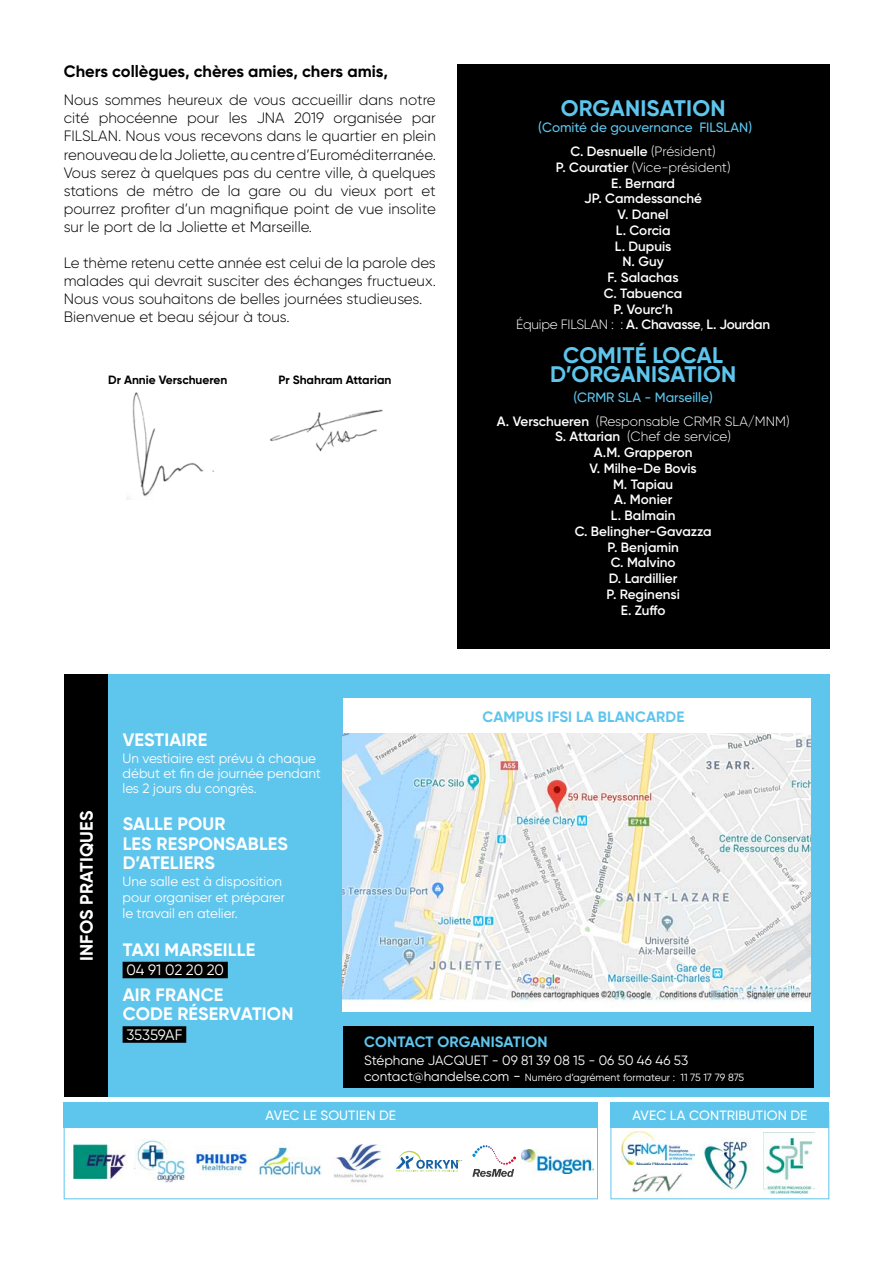
<style>
.page{position:relative;width:893px;height:1263px;background:#fff}
.page>*{position:absolute;margin:0;border:0;box-sizing:border-box;transform-origin:0 0}
.t1{font:700 22.5px/19.5px "Gilroy";letter-spacing:.01em;color:#5ec5ed;text-align:center}
.t2{font:700 18px/19.5px "Gilroy";letter-spacing:.01em;color:#fff}
.t3{font:700 16.5px "Gilroy";color:#000}
.t4{font:300 15px/18px "Gilroy";color:#000;text-align:justify}
.t5{font:700 15px "Gilroy";letter-spacing:.01em;color:#5ec5ed}
.t6{font:15px "Gilroy";letter-spacing:-.01em;color:#fff}
.t7{font:600 13.5px/15.8px "Gilroy";color:#fff;text-align:center}
.t8{font:13.5px/15px "Gilroy";color:#fff}
.t9{font:300 13.5px/24px "Gilroy";color:#fff;text-align:center}
.t10{font:500 13.5px/24px "Gilroy";color:#5ec5ed;text-align:center}
.t11{font:500 13.5px "Gilroy";letter-spacing:.01em;color:#fff}
.t12{font:700 12px "Gilroy";color:#000}
.t13{font:10.5px "Gilroy";color:#fff}
.s1{font-weight:600;color:#fff}
.s2{font-weight:300;color:#fff}
.s3{font-weight:300}
.s4{font-weight:500;color:#5ec5ed}
.s5{font-weight:600}
.s6{font-size:13.5px}
.s7{font-size:15px}
</style>
<div class="page">
<div style="left:64px;top:1111px;width:534px;height:88px;border:1px solid #5ec5ed"></div>
<div style="left:457px;top:64px;width:372px;height:584px;background:#000"></div>
<div style="left:611px;top:1111px;width:218px;height:88px;border:1px solid #5ec5ed"></div>
<div style="left:64px;top:1102px;width:534px;height:26px;background:#5ec5ed"></div>
<div style="left:611px;top:1102px;width:218px;height:26px;background:#5ec5ed"></div>
<img style="left:73px;top:1144px;width:54px;height:34px">
<svg style="left:472px;top:1145px;width:44px;height:32px"></svg>
<img style="left:135px;top:1139px;width:51px;height:43px">
<div style="left:93px;top:674px;width:736px;height:423px;background:#5ec5ed"></div>
<div style="left:64px;top:674px;width:43px;height:423px;background:#000"></div>
<div style="left:123px;top:962px;width:105px;height:16px;background:#000"></div>
<div style="left:123px;top:1026px;width:63px;height:17px;background:#000"></div>
<div style="left:343px;top:1026px;width:470px;height:61px;background:#000"></div>
<img style="left:343px;top:733px;width:467px;height:278px">
<div style="left:343px;top:699px;width:467px;height:34px;background:#fff"></div>
<hr style="left:779px;top:881px;width:25px;height:3px;background:#fff">
<svg style="left:793px;top:870px;width:17px;height:26px"></svg>
<svg style="left:396px;top:1150px;width:66px;height:22px"></svg>
<img style="left:259px;top:1145px;width:63px;height:32px">
<img style="left:334px;top:1144px;width:50px;height:39px">
<img style="left:195px;top:1145px;width:55px;height:30px">
<img style="left:521px;top:1149px;width:72px;height:24px">
<img style="left:763px;top:1133px;width:51px;height:60px">
<img style="left:632px;top:1174px;width:50px;height:19px">
<img style="left:621px;top:1131px;width:74px;height:34px">
<img style="left:704px;top:1138px;width:47px;height:54px">
<img style="left:127px;top:392px;width:88px;height:107px">
<img style="left:270px;top:409px;width:113px;height:43px">
<p class="t3" style="left:64px;top:61px;width:326px">Chers collègues, chères amies, chers amis,</p>
<p class="t4" style="left:64px;top:91px;width:374px">Nous sommes heureux de vous accueillir dans notre cité phocéenne pour les JNA 2019 organisée par FILSLAN. Nous vous recevons dans le quartier en plein renouveau de la Joliette, au centre d’Euroméditerranée.<br>Vous serez à quelques pas du centre ville, à quelques stations de métro de la gare ou du vieux port et pourrez profiter d’un magnifique point de vue insolite sur le port de la Joliette et Marseille.</p>
<p class="t4" style="left:64px;top:253px;width:374px;text-align:left">Le thème retenu cette année est celui de la parole des malades qui devrait susciter des échanges fructueux.<br>Nous vous souhaitons de belles journées studieuses.<br>Bienvenue et beau séjour à tous.</p>
<p class="t12" style="left:108px;top:372px;width:121px">Dr Annie Verschueren</p>
<p class="t12" style="left:278px;top:372px;width:114px">Pr Shahram Attarian</p>
<h1 class="t1" style="left:561px;top:98px;width:166px">ORGANISATION</h1>
<p class="t10" style="left:538px;top:115px;width:215px">(Comité de gouvernance FILSLAN)<br><span class="s1">C. Desnuelle</span> <span class="s2">(Président)</span></p>
<p class="t7" style="left:516px;top:159px;width:255px">P. Couratier <span class="s3">(Vice-président)<br></span>E. Bernard<br>JP. Camdessanché<br>V. Danel<br>L. Corcia<br>L. Dupuis<br>N. Guy<br>F. Salachas<br>C. Tabuenca<br>P. Vourc’h<br><span class="s3">Équipe FILSLAN : :</span> A. Chavasse<span class="s3">,</span> L. Jourdan</p>
<h1 class="t1" style="left:550px;top:345px;width:188px">COMITÉ LOCAL<br>D’ORGANISATION</h1>
<p class="t9" style="left:497px;top:385px;width:294px"><span class="s4">(CRMR SLA - Marseille)<br></span><span class="s5">A. Verschueren</span> (Responsable CRMR SLA/MNM)</p>
<p class="t7" style="left:555px;top:429px;width:177px">S. Attarian <span class="s3">(Chef de service)<br></span>A.M. Grapperon<br>V. Milhe-De Bovis<br>M. Tapiau<br>A. Monier<br>L. Balmain<br>C. Belingher-Gavazza<br>P. Benjamin<br>C. Malvino<br>D. Lardillier<br>P. Reginensi<br>E. Zuffo</p>
<p class="t5" style="left:482px;top:707px;width:203px">CAMPUS IFSI LA BLANCARDE</p>
<p class="t2" style="left:77px;top:961px;width:152px;rotate:-90deg">INFOS PRATIQUES</p>
<p class="t2" style="left:123px;top:730px;width:86px">VESTIAIRE</p>
<p class="t8" style="left:123px;top:750px;width:200px">Un vestiaire est prévu à chaque début et fin de journée pendant les 2 jours du congrès.</p>
<p class="t2" style="left:123px;top:814px;width:167px">SALLE POUR<br>LES RESPONSABLES<br>D’ATELIERS</p>
<p class="t8" style="left:123px;top:872px;width:164px;line-height:16.2px">Une salle est à disposition pour organiser et préparer le travail en atelier.</p>
<p class="t2" style="left:123px;top:939px;width:134px">TAXI MARSEILLE</p>
<p class="t6" style="left:126px;top:961px;width:99px">04 91 02 20 20</p>
<p class="t2" style="left:123px;top:984px;width:172px">AIR FRANCE<br>CODE RÉSERVATION</p>
<p class="t6" style="left:126px;top:1025px;width:58px">35359AF</p>
<p class="t5" style="left:364px;top:1032px;width:185px">CONTACT ORGANISATION</p>
<p class="t8" style="left:364px;top:1052px;width:325px">Stéphane JACQUET - 09 81 39 08 15 - 06 50 46 46 53</p>
<p class="t13" style="left:364px;top:1071px;width:381px"><span class="s6">contact@handelse.com</span> <span class="s7">-</span> Numéro d’agrément formateur : 11 75 17 79 875</p>
<p class="t11" style="left:266px;top:1107px;width:132px">AVEC LE SOUTIEN DE</p>
<p class="t11" style="left:632px;top:1107px;width:176px">AVEC LA CONTRIBUTION DE</p>
</div>
